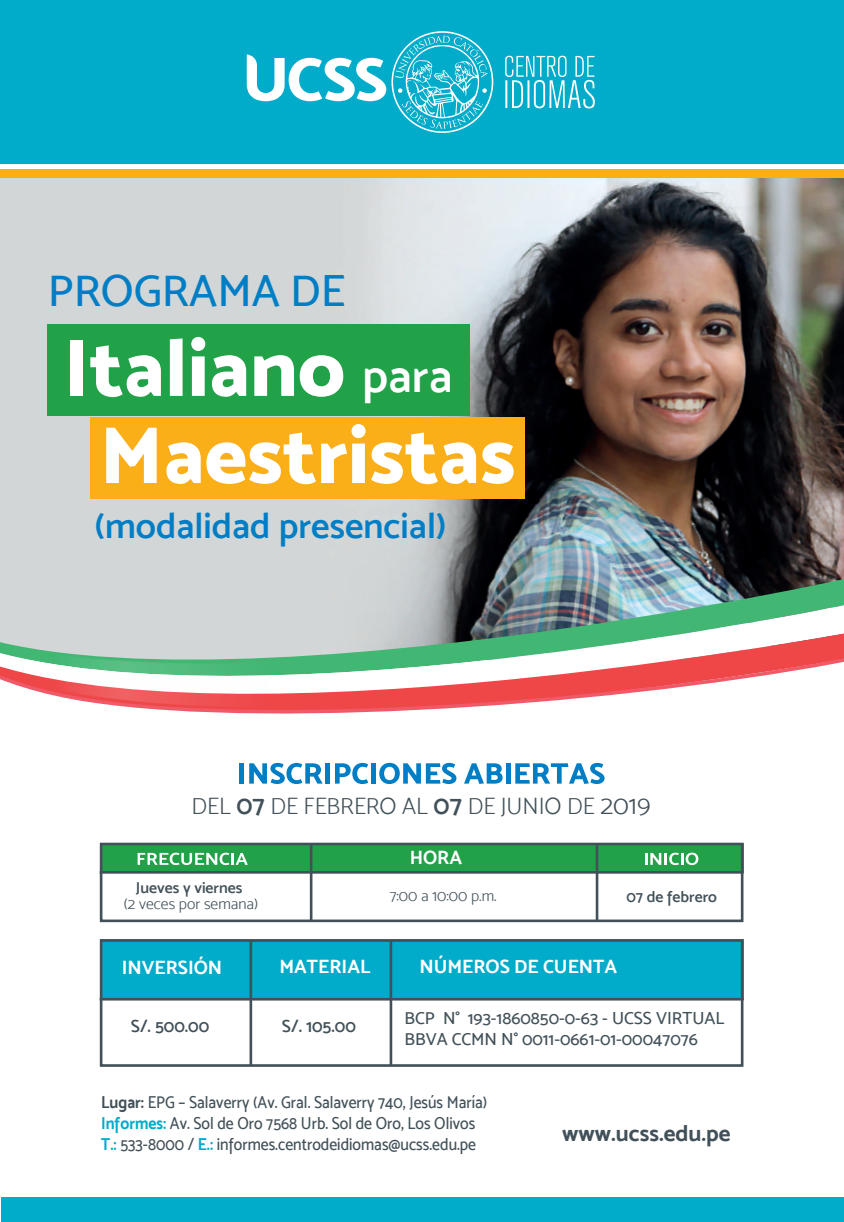
<style>
.page{position:relative;width:844px;height:1222px;background:#fff}
.page>*{position:absolute;margin:0;border:0;box-sizing:border-box;transform-origin:0 0}
.t1{font:81.38px/87.1px "Mosk Extra Bold 800";color:#fff}
.t2{font:47.95px "Mosk Semi Bold 600";color:#fff}
.t3{font:44.98px "Mosk Medium 500";color:#007ec5}
.t4{font:36.4px "Mosk Semi Bold 600";color:#007ec5}
.t5{font:23.62px "Mosk Light 300";color:#425159}
.t6{font:22.93px "Mosk Bold 700";color:#425159}
.t7{font:19.25px "Mosk Bold 700";color:#fff}
.t8{font:17.5px/21px "Mosk Medium 500";color:#425159}
.t9{font:17.5px "Mosk Semi Bold 600";color:#425159}
.t10{font:17.32px/20.7px "Mosk Medium 500";color:#425159;scale:.91 1}
.t11{font:15.75px "Mosk Light 300";color:#425159}
.t12{font:15.75px "Mosk Semi Bold 600";color:#425159}
.s1{font-family:"Mosk Semi Bold 600";font-size:26.78px}
.s2{font-size:26.78px}
.s3{font-family:"Mosk Bold 700"}
.s4{font-family:"Mosk Bold 700";color:#00acca}
</style>
<div class="page">
<div style="left:0;top:0;width:843px;height:164px;background:#00acca"></div>
<svg style="left:505px;top:56px;width:89px;height:52px"></svg>
<svg style="left:247px;top:31px;width:246px;height:102px"></svg>
<div style="left:239px;top:763px;width:5px;height:20px;background:#007ec5"></div>
<svg style="left:249px;top:763px;width:73px;height:21px"></svg>
<div style="left:325px;top:763px;width:5px;height:20px;background:#007ec5"></div>
<svg style="left:335px;top:763px;width:33px;height:21px"></svg>
<div style="left:371px;top:763px;width:5px;height:20px;background:#007ec5"></div>
<svg style="left:379px;top:763px;width:77px;height:21px"></svg>
<svg style="left:464px;top:763px;width:38px;height:21px"></svg>
<div style="left:505px;top:763px;width:5px;height:20px;background:#007ec5"></div>
<svg style="left:515px;top:763px;width:89px;height:21px"></svg>
<div style="left:100px;top:939px;width:643px;height:61px;background:#00acca"></div>
<div style="left:100px;top:843px;width:643px;height:29px;background:#21a249"></div>
<svg style="left:138px;top:852px;width:110px;height:13px"></svg>
<svg style="left:645px;top:852px;width:53px;height:13px"></svg>
<div style="left:100px;top:842px;width:643px;height:80px;border:3px solid #425159"></div>
<hr style="left:310px;top:844px;width:2px;height:76px;background:#425159">
<hr style="left:595px;top:844px;width:3px;height:76px;background:#425159">
<hr style="left:100px;top:871px;width:643px;height:2px;background:#425159">
<div style="left:100px;top:939px;width:643px;height:127px;border:3px solid #425159"></div>
<hr style="left:249px;top:940px;width:3px;height:125px;background:#425159">
<hr style="left:389px;top:940px;width:3px;height:125px;background:#425159">
<hr style="left:100px;top:998px;width:643px;height:2px;background:#425159">
<div style="left:1px;top:1197px;width:842px;height:25px;background:#00acca"></div>
<div style="left:0;top:169px;width:843px;height:10px;background:#faaf18"></div>
<img style="left:0;top:179px;width:843px;height:376px">
<div style="left:48px;top:324px;width:422px;height:92px;background:#21a249"></div>
<div style="left:90px;top:417px;width:434px;height:82px;background:#faaf18"></div>
<img style="left:0;top:555px;width:843px;height:158px">
<img style="left:34px;top:604px;width:312px;height:110px">
<h3 class="t3" style="left:48px;top:265px;width:299px">PROGRAMA DE</h3>
<h1 class="t1" style="left:99px;top:323px;width:417px;text-indent:-36px">Italiano<br>Maestristas</h1>
<h2 class="t2" style="left:362px;top:347px;width:92px">para</h2>
<h3 class="t4" style="left:94px;top:503px;width:353px">(modalidad presencial)</h3>
<h3 class="t5" style="left:191px;top:792px;width:460px">DEL <span class="s1">07</span> DE FEBRERO AL <span class="s1">07</span> DE JUNIO DE <span class="s2">2019</span></h3>
<p class="t7" style="left:409px;top:845px;width:54px">HORA</p>
<p class="t12" style="left:136px;top:878px;width:108px">Jueves y viernes</p>
<p class="t11" style="left:124px;top:894px;width:136px">(2 veces por semana)</p>
<p class="t12" style="left:626px;top:887px;width:92px">07 de febrero</p>
<p class="t11" style="left:390px;top:886px;width:108px">7:00 a 10:00 p.m.</p>
<p class="t7" style="left:122px;top:955px;width:102px">INVERSIÓN</p>
<p class="t7" style="left:279px;top:955px;width:93px">MATERIAL</p>
<p class="t7" style="left:419px;top:955px;width:199px">NÚMEROS DE CUENTA</p>
<p class="t8" style="left:404px;top:1007px;width:321px">BCP N° 193-1860850-0-63 - UCSS VIRTUAL<br>BBVA CCMN N° 0011-0661-01-00047076</p>
<p class="t9" style="left:131px;top:1015px;width:80px">S/. 500.00</p>
<p class="t9" style="left:282px;top:1015px;width:75px">S/. 105.00</p>
<p class="t10" style="left:101px;top:1092px;width:426px"><span class="s3">Lugar:</span> EPG – Salaverry (Av. Gral. Salaverry 740, Jesús María)<br><span class="s4">Informes:</span> Av. Sol de Oro 7568 Urb. Sol de Oro, Los Olivos<br><span class="s4">T.:</span> 533-8000 / <span class="s4">E.:</span> informes.centrodeidiomas@ucss.edu.pe</p>
<h3 class="t6" style="left:562px;top:1119px;width:170px">www.ucss.edu.pe</h3>
</div>
